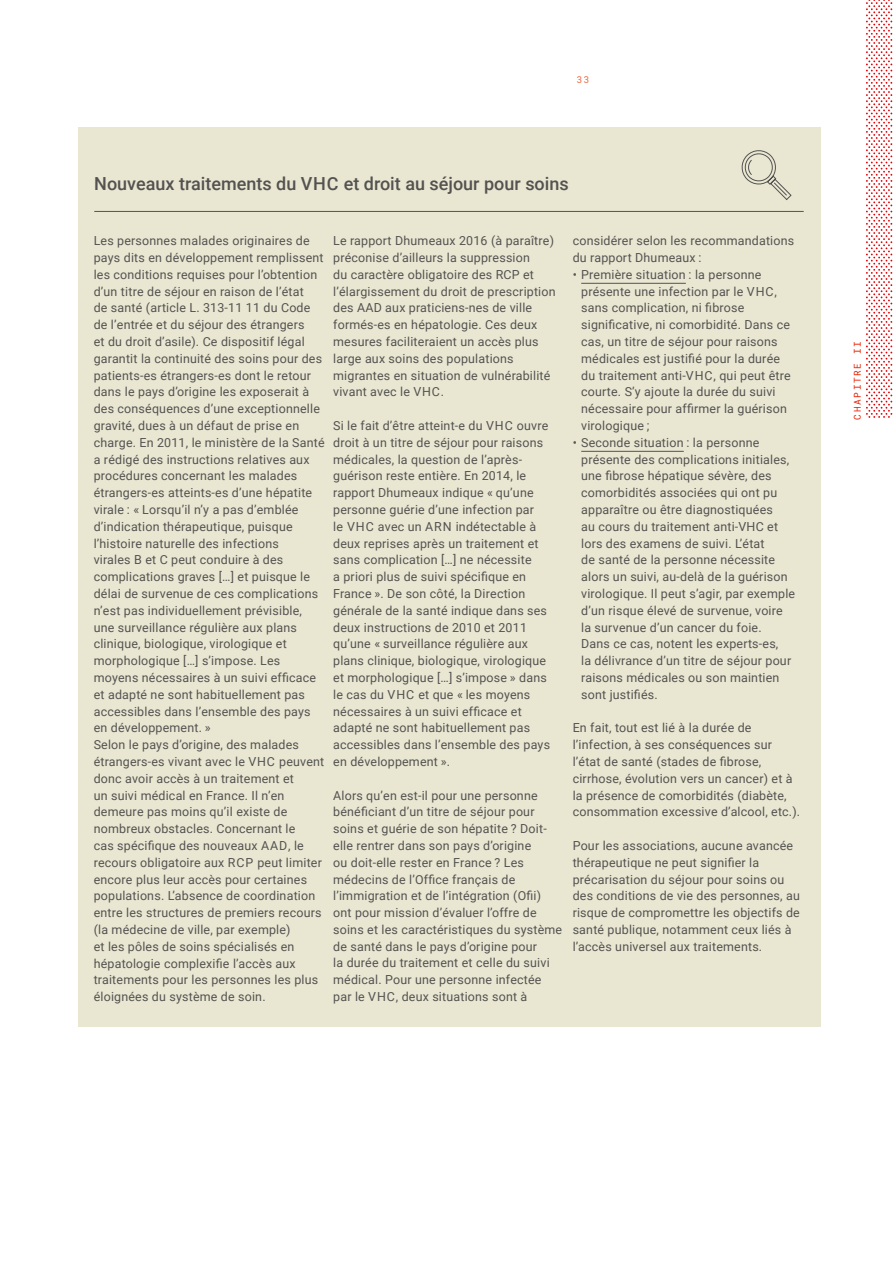
<style>
.page{position:relative;width:893px;height:1263px;background:#fff}
.page>*{position:absolute;margin:0;border:0;box-sizing:border-box;transform-origin:0 0}
.t1{font:500 18px "Roboto";color:#545250}
.t2{font:12.45px/16.8px "Roboto";letter-spacing:.015em;color:#545250}
.t3{font:9.45px "Roboto Mono";letter-spacing:.17em;color:#e71f01}
.t4{font:9.45px "Roboto Mono";color:#ec6d44}
</style>
<div class="page">
<div style="left:79px;top:128px;width:742px;height:899px;background:#e9e7d2"></div>
<hr style="left:581px;top:283px;width:105px;height:1px;background:#545250">
<hr style="left:581px;top:451px;width:103px;height:1px;background:#545250">
<hr style="left:94px;top:211px;width:710px;height:1px;background:#545250">
<svg style="left:741px;top:150px;width:51px;height:50px"></svg>
<svg style="left:866px;top:0;width:27px;height:418px"></svg>
<p class="t4" style="left:577px;top:73px;width:14px">33</p>
<h1 class="t1" style="left:94px;top:171px;width:476px">Nouveaux traitements du VHC et droit au séjour pour soins</h1>
<p class="t2" style="left:94px;top:232px;width:232px">Les personnes malades originaires de pays dits en développement remplissent les conditions requises pour l’obtention d’un titre de séjour en raison de l’état<br>de santé (article L. 313-11 11 du Code de l’entrée et du séjour des étrangers<br>et du droit d’asile). Ce dispositif légal garantit la continuité des soins pour des patients-es étrangers-es dont le retour dans le pays d’origine les exposerait à des conséquences d’une exceptionnelle gravité, dues à un défaut de prise en charge. En 2011, le ministère de la Santé a rédigé des instructions relatives aux procédures concernant les malades étrangers-es atteints-es d’une hépatite virale : « Lorsqu’il n’y a pas d’emblée d’indication thérapeutique, puisque l’histoire naturelle des infections<br>virales B et C peut conduire à des complications graves […] et puisque le délai de survenue de ces complications n’est pas individuellement prévisible, une surveillance régulière aux plans clinique, biologique, virologique et morphologique […] s’impose. Les moyens nécessaires à un suivi efficace et adapté ne sont habituellement pas accessibles dans l’ensemble des pays en développement. »<br>Selon le pays d’origine, des malades étrangers-es vivant avec le VHC peuvent donc avoir accès à un traitement et<br>un suivi médical en France. Il n’en demeure pas moins qu’il existe de nombreux obstacles. Concernant le<br>cas spécifique des nouveaux AAD, le recours obligatoire aux RCP peut limiter encore plus leur accès pour certaines populations. L’absence de coordination entre les structures de premiers recours (la médecine de ville, par exemple)<br>et les pôles de soins spécialisés en hépatologie complexifie l’accès aux traitements pour les personnes les plus éloignées du système de soin.</p>
<p class="t2" style="left:333px;top:232px;width:224px">Le rapport Dhumeaux 2016 (à paraître) préconise d’ailleurs la suppression<br>du caractère obligatoire des RCP et l’élargissement du droit de prescription des AAD aux praticiens-nes de ville formés-es en hépatologie. Ces deux mesures faciliteraient un accès plus large aux soins des populations migrantes en situation de vulnérabilité vivant avec le VHC.</p>
<p class="t2" style="left:333px;top:417px;width:218px">Si le fait d’être atteint-e du VHC ouvre droit à un titre de séjour pour raisons médicales, la question de l’après&shy;guérison reste entière. En 2014, le rapport Dhumeaux indique « qu’une personne guérie d’une infection par<br>le VHC avec un ARN indétectable à deux reprises après un traitement et sans complication […] ne nécessite<br>a priori plus de suivi spécifique en France ». De son côté, la Direction générale de la santé indique dans ses deux instructions de 2010 et 2011 qu’une « surveillance régulière aux plans clinique, biologique, virologique et morphologique […] s’impose » dans le cas du VHC et que « les moyens nécessaires à un suivi efficace et adapté ne sont habituellement pas accessibles dans l’ensemble des pays en développement ».</p>
<p class="t2" style="left:333px;top:786px;width:230px">Alors qu’en est-il pour une personne bénéficiant d’un titre de séjour pour soins et guérie de son hépatite ? Doit&shy;elle rentrer dans son pays d’origine<br>ou doit-elle rester en France ? Les médecins de l’Office français de l’immigration et de l’intégration (Ofii) ont pour mission d’évaluer l’offre de soins et les caractéristiques du système de santé dans le pays d’origine pour<br>la durée du traitement et celle du suivi médical. Pour une personne infectée par le VHC, deux situations sont à</p>
<p class="t2" style="left:573px;top:232px;width:223px">considérer selon les recommandations du rapport Dhumeaux :</p>
<p class="t2" style="left:581px;top:265px;width:211px;text-indent:-9px">• Première situation : la personne présente une infection par le VHC, sans complication, ni fibrose significative, ni comorbidité. Dans ce cas, un titre de séjour pour raisons médicales est justifié pour la durée du traitement anti-VHC, qui peut être courte. S’y ajoute la durée du suivi nécessaire pour affirmer la guérison virologique ;</p>
<p class="t2" style="left:581px;top:433px;width:215px;text-indent:-9px">• Seconde situation : la personne présente des complications initiales, une fibrose hépatique sévère, des comorbidités associées qui ont pu apparaître ou être diagnostiquées<br>au cours du traitement anti-VHC et lors des examens de suivi. L’état<br>de santé de la personne nécessite alors un suivi, au-delà de la guérison virologique. Il peut s’agir, par exemple d’un risque élevé de survenue, voire la survenue d’un cancer du foie.<br>Dans ce cas, notent les experts-es,<br>la délivrance d’un titre de séjour pour raisons médicales ou son maintien sont justifiés.</p>
<p class="t2" style="left:573px;top:719px;width:229px">En fait, tout est lié à la durée de l’infection, à ses conséquences sur l’état de santé (stades de fibrose, cirrhose, évolution vers un cancer) et à la présence de comorbidités (diabète, consommation excessive d’alcool, etc.).</p>
<p class="t2" style="left:573px;top:837px;width:229px">Pour les associations, aucune avancée thérapeutique ne peut signifier la précarisation du séjour pour soins ou des conditions de vie des personnes, au risque de compromettre les objectifs de santé publique, notamment ceux liés à l’accès universel aux traitements.</p>
<p class="t3" style="left:851px;top:420px;width:80px;rotate:-90deg">CHAPITRE II</p>
</div>
